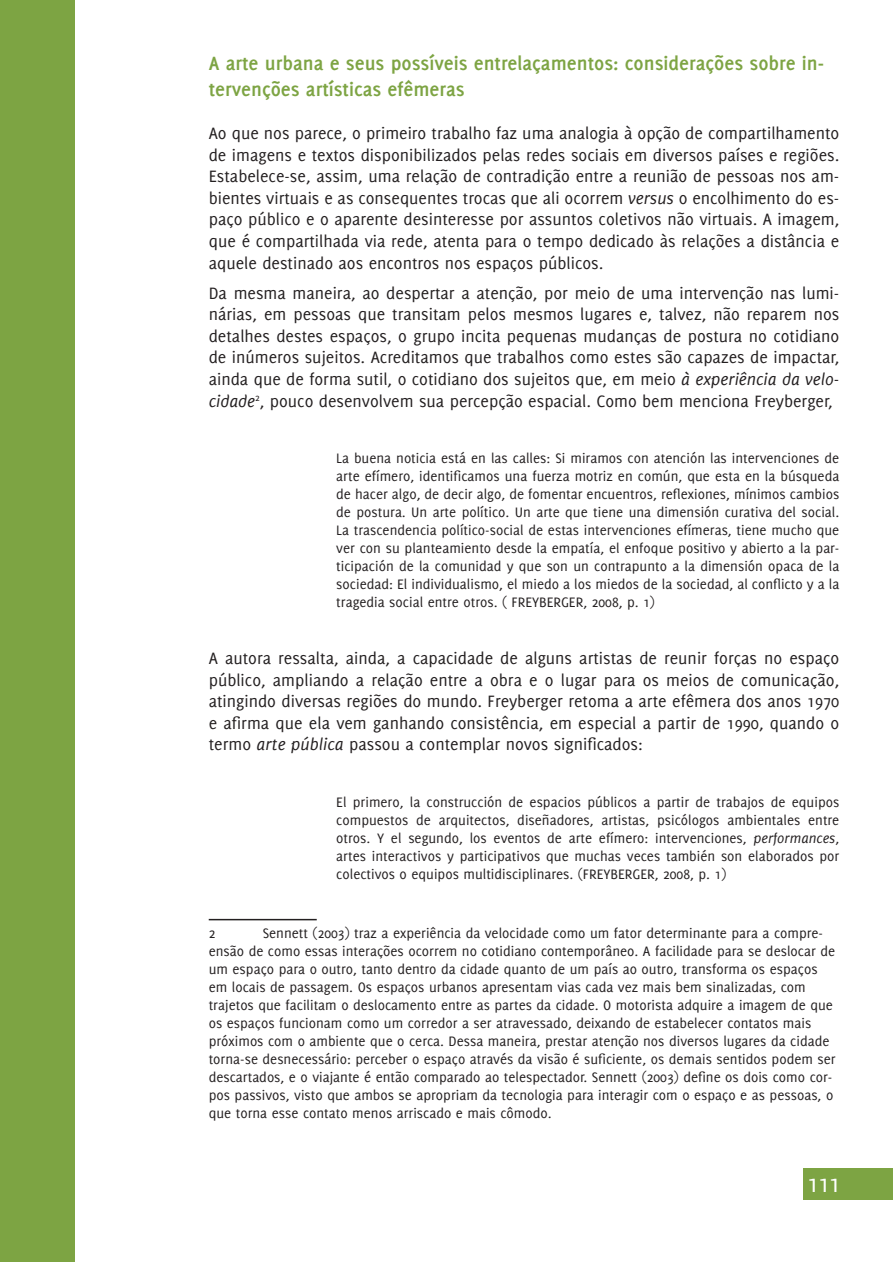
<style>
.page{position:relative;width:893px;height:1263px;background:#fff}
.page>*{position:absolute;margin:0;border:0;box-sizing:border-box;transform-origin:0 0}
.t1{font:27px "Delicious";color:#fff}
.t2{font:700 21px/25.2px "Delicious";color:#7da443}
.basic{font:18px/21.6px "Delicious";color:#231f20;text-align:justify}
.canto{font:15px/18px "Delicious";color:#231f20;text-align:justify}
.s1{font-style:italic}
</style>
<div class="page">
<div style="left:0;top:0;width:74px;height:1261px;background:#7da443"></div>
<div style="left:804px;top:1169px;width:89px;height:31px;background:#7da443"></div>
<hr style="left:209px;top:919px;width:108px;height:1px;background:#231f20">
<h2 class="t2" style="left:209px;top:51px;width:617px">A arte urbana e seus possíveis entrelaçamentos: considerações sobre in&shy;tervenções artísticas efêmeras</h2>
<p class="basic" style="left:209px;top:122px;width:632px">Ao que nos parece, o primeiro trabalho faz uma analogia à opção de compartilhamento de imagens e textos disponibilizados pelas redes sociais em diversos países e regiões.<br>Estabelece-se, assim, uma relação de contradição entre a reunião de pessoas nos am&shy;bientes virtuais e as consequentes trocas que ali ocorrem <span class="s1">versus</span> o encolhimento do es&shy;paço público e o aparente desinteresse por assuntos coletivos não virtuais. A imagem, que é compartilhada via rede, atenta para o tempo dedicado às relações a distância e aquele destinado aos encontros nos espaços públicos.</p>
<p class="basic" style="left:209px;top:282px;width:632px">Da mesma maneira, ao despertar a atenção, por meio de uma intervenção nas lumi&shy;nárias, em pessoas que transitam pelos mesmos lugares e, talvez, não reparem nos detalhes destes espaços, o grupo incita pequenas mudanças de postura no cotidiano de inúmeros sujeitos. Acreditamos que trabalhos como estes são capazes de impactar, ainda que de forma sutil, o cotidiano dos sujeitos que, em meio <span class="s1">à experiência da velo&shy;cidade</span><sup>2</sup>, pouco desenvolvem sua percepção espacial. Como bem menciona Freyberger,</p>
<p class="canto" style="left:336px;top:449px;width:505px">La buena noticia está en las calles: Si miramos con atención las intervenciones de arte efímero, identificamos una fuerza motriz en común, que esta en la búsqueda de hacer algo, de decir algo, de fomentar encuentros, reflexiones, mínimos cambios de postura. Un arte político. Un arte que tiene una dimensión curativa del social.<br>La trascendencia político-social de estas intervenciones efímeras, tiene mucho que ver con su planteamiento desde la empatía, el enfoque positivo y abierto a la par&shy;ticipación de la comunidad y que son un contrapunto a la dimensión opaca de la sociedad: El individualismo, el miedo a los miedos de la sociedad, al conflicto y a la tragedia social entre otros. ( FREYBERGER, 2008, p. 1)</p>
<p class="basic" style="left:209px;top:647px;width:632px">A autora ressalta, ainda, a capacidade de alguns artistas de reunir forças no espaço público, ampliando a relação entre a obra e o lugar para os meios de comunicação, atingindo diversas regiões do mundo. Freyberger retoma a arte efêmera dos anos 1970 e afirma que ela vem ganhando consistência, em especial a partir de 1990, quando o termo <span class="s1">arte pública</span> passou a contemplar novos significados:</p>
<p class="canto" style="left:336px;top:793px;width:505px">El primero, la construcción de espacios públicos a partir de trabajos de equipos compuestos de arquitectos, diseñadores, artistas, psicólogos ambientales entre otros. Y el segundo, los eventos de arte efímero: intervenciones, <span class="s1">performances</span>, artes interactivos y participativos que muchas veces también son elaborados por colectivos o equipos multidisciplinares. (FREYBERGER, 2008, p. 1)</p>
<p class="canto" style="left:209px;top:923px;width:628px;text-align:left;text-indent:54px">Sennett (2003) traz a experiência da velocidade como um fator determinante para a compre&shy;ensão de como essas interações ocorrem no cotidiano contemporâneo. A facilidade para se deslocar de um espaço para o outro, tanto dentro da cidade quanto de um país ao outro, transforma os espaços em locais de passagem. Os espaços urbanos apresentam vias cada vez mais bem sinalizadas, com trajetos que facilitam o deslocamento entre as partes da cidade. O motorista adquire a imagem de que os espaços funcionam como um corredor a ser atravessado, deixando de estabelecer contatos mais próximos com o ambiente que o cerca. Dessa maneira, prestar atenção nos diversos lugares da cidade torna-se desnecessário: perceber o espaço através da visão é suficiente, os demais sentidos podem ser descartados, e o viajante é então comparado ao telespectador. Sennett (2003) define os dois como cor&shy;pos passivos, visto que ambos se apropriam da tecnologia para interagir com o espaço e as pessoas, o que torna esse contato menos arriscado e mais cômodo.</p>
<p class="canto" style="left:209px;top:923px;width:8px">2</p>
<h1 class="t1" style="left:807px;top:1168px;width:35px">111</h1>
</div>
